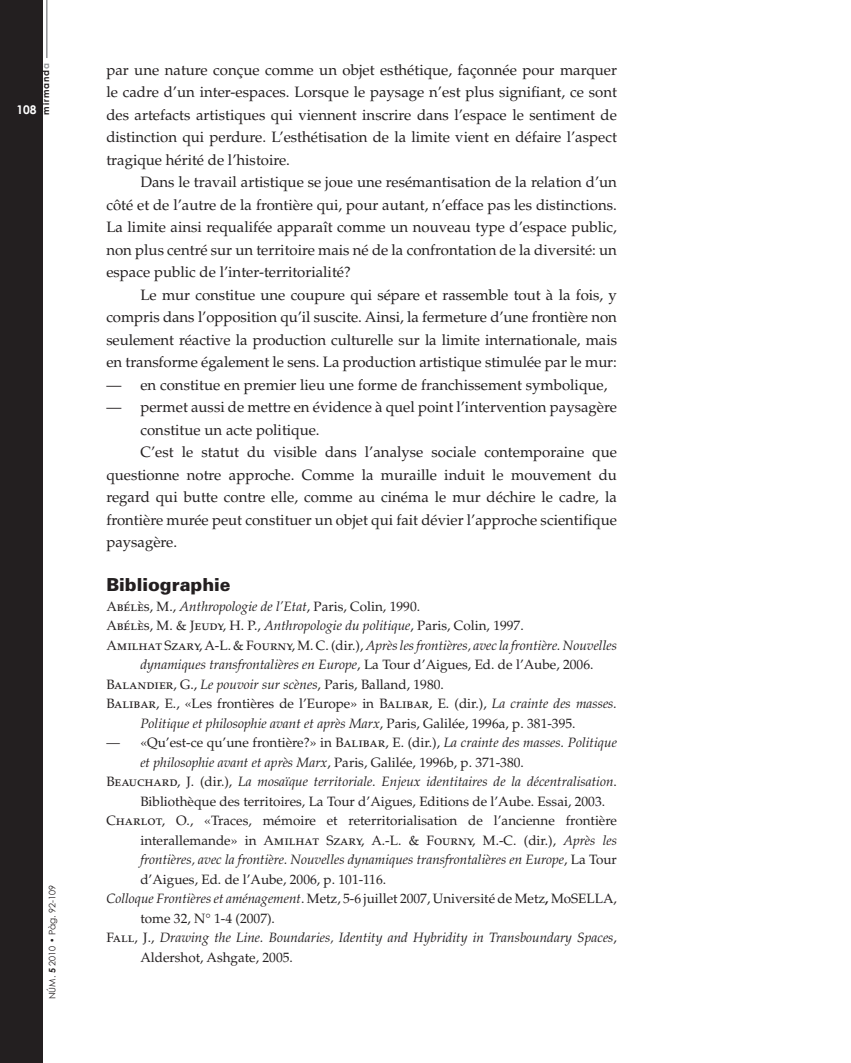
<style>
.page{position:relative;width:851px;height:1063px;background:#fff}
.page>*{position:absolute;margin:0;border:0;box-sizing:border-box;transform-origin:0 0}
.t1{font:900 18px "Zurich BT";color:#231f20}
.t2{font:15px/22.5px "Palatino LT Std";color:#231f20;text-align:justify}
.t3{font:13.5px "Palatino LT Std";color:#231f20}
.t4{font:italic 13.5px "Palatino LT Std";color:#231f20}
.t5{font:700 12px "Century Gothic";color:#fff}
.t6{font:9px "Century Gothic";color:#231f20}
.t7{font:700 9px "Century Gothic";letter-spacing:.105em;color:#231f20}
.s1{color:#939598}
.s2{font-weight:700}
.s3{font-style:italic}
.s4{font-style:normal}
</style>
<div class="page">
<div style="left:0;top:0;width:43px;height:1063px;background:#231f20"></div>
<hr style="left:46px;top:0;width:2px;height:58px;background:#939598">
<p class="t7" style="left:40px;top:115px;width:53px;rotate:-90deg">mirmand<span class="s1">a</span></p>
<p class="t5" style="left:16px;top:103px;width:22px">108</p>
<p class="t6" style="left:47px;top:999px;width:116px;rotate:-90deg">NÚM. <span class="s2">5</span> 2010 • Pàg. 92-109</p>
<p class="t2" style="left:106px;top:59px;width:512px">par une nature conçue comme un objet esthétique, façonnée pour marquer le cadre d’un inter-espaces. Lorsque le paysage n’est plus signifiant, ce sont des artefacts artistiques qui viennent inscrire dans l’espace le sentiment de distinction qui perdure. L’esthétisation de la limite vient en défaire l’aspect tragique hérité de l’histoire.</p>
<p class="t2" style="left:106px;top:171px;width:512px;text-indent:34px">Dans le travail artistique se joue une resémantisation de la relation d’un côté et de l’autre de la frontière qui, pour autant, n’efface pas les distinctions.<br>La limite ainsi requalifée apparaît comme un nouveau type d’espace public, non plus centré sur un territoire mais né de la confrontation de la diversité: un espace public de l’inter-territorialité?</p>
<p class="t2" style="left:106px;top:284px;width:512px;text-indent:34px">Le mur constitue une coupure qui sépare et rassemble tout à la fois, y compris dans l’opposition qu’il suscite. Ainsi, la fermeture d’une frontière non seulement réactive la production culturelle sur la limite internationale, mais en transforme également le sens. La production artistique stimulée par le mur:</p>
<p class="t2" style="left:106px;top:374px;width:502px">— en constitue en premier lieu une forme de franchissement symbolique,</p>
<p class="t2" style="left:106px;top:396px;width:512px">— permet aussi de mettre en évidence à quel point l’intervention paysagère</p>
<p class="t2" style="left:140px;top:419px;width:181px">constitue un acte politique.</p>
<p class="t2" style="left:140px;top:441px;width:478px">C’est le statut du visible dans l’analyse sociale contemporaine que</p>
<p class="t2" style="left:106px;top:464px;width:512px">questionne notre approche. Comme la muraille induit le mouvement du</p>
<p class="t2" style="left:106px;top:486px;width:512px">regard qui butte contre elle, comme au cinéma le mur déchire le cadre, la</p>
<p class="t2" style="left:106px;top:509px;width:512px">frontière murée peut constituer un objet qui fait dévier l’approche scientifique</p>
<p class="t2" style="left:106px;top:531px;width:72px">paysagère.</p>
<p class="t1" style="left:106px;top:574px;width:126px">Bibliographie</p>
<p class="t3" style="left:106px;top:598px;width:315px">Abélès, M., <span class="s3">Anthropologie de l’Etat</span>, Paris, Colin, 1990.</p>
<p class="t3" style="left:106px;top:618px;width:419px">Abélès, M. &amp; Jeudy, H. P., <span class="s3">Anthropologie du politique</span>, Paris, Colin, 1997.</p>
<p class="t4" style="left:106px;top:637px;width:512px"><span class="s4">Amilhat Szary, A-L. &amp; Fourny, M. C. (dir.),</span> Après les frontières, avec la frontière. Nouvelles</p>
<p class="t4" style="left:140px;top:657px;width:454px">dynamiques transfrontalières en Europe<span class="s4">, La Tour d’Aigues, Ed. de l’Aube, 2006.</span></p>
<p class="t3" style="left:106px;top:676px;width:339px">Balandier, G., <span class="s3">Le pouvoir sur scènes</span>, Paris, Balland, 1980.</p>
<p class="t3" style="left:106px;top:696px;width:512px">Balibar, E., «Les frontières de l’Europe» in Balibar, E. (dir.), <span class="s3">La crainte des masses.</span></p>
<p class="t4" style="left:140px;top:715px;width:436px">Politique et philosophie avant et après Marx<span class="s4">, Paris, Galilée, 1996a, p. 381-395.</span></p>
<p class="t3" style="left:106px;top:735px;width:512px">— «Qu’est-ce qu’une frontière?» in Balibar, E. (dir.), <span class="s3">La crainte des masses. Politique</span></p>
<p class="t3" style="left:140px;top:754px;width:385px"><span class="s3">et philosophie avant et après Marx</span>, Paris, Galilée, 1996b, p. 371-380.</p>
<p class="t4" style="left:106px;top:774px;width:512px"><span class="s4">Beauchard, J. (dir.),</span> La mosaïque territoriale. Enjeux identitaires de la décentralisation<span class="s4">.</span></p>
<p class="t3" style="left:140px;top:793px;width:466px">Bibliothèque des territoires, La Tour d’Aigues, Editions de l’Aube. Essai, 2003.</p>
<p class="t3" style="left:106px;top:813px;width:512px">Charlot, O., «Traces, mémoire et reterritorialisation de l’ancienne frontière</p>
<p class="t3" style="left:140px;top:832px;width:478px">interallemande» in Amilhat Szary, A.-L. &amp; Fourny, M.-C. (dir.), <span class="s3">Après les</span></p>
<p class="t4" style="left:140px;top:852px;width:478px">frontières, avec la frontière. Nouvelles dynamiques transfrontalières en Europe<span class="s4">, La Tour</span></p>
<p class="t3" style="left:140px;top:871px;width:247px">d’Aigues, Ed. de l’Aube, 2006, p. 101-116.</p>
<p class="t3" style="left:106px;top:891px;width:512px"><span class="s3">Colloque Frontières et aménagement</span>. Metz, 5-6 juillet 2007, Université de Metz<span class="s2">,</span> MoSELLA,</p>
<p class="t3" style="left:140px;top:910px;width:136px">tome 32, N° 1-4 (2007).</p>
<p class="t4" style="left:106px;top:930px;width:512px"><span class="s4">Fall, J.,</span> Drawing the Line. Boundaries, Identity and Hybridity in Transboundary Spaces<span class="s4">,</span></p>
<p class="t3" style="left:140px;top:949px;width:154px">Aldershot, Ashgate, 2005.</p>
</div>
